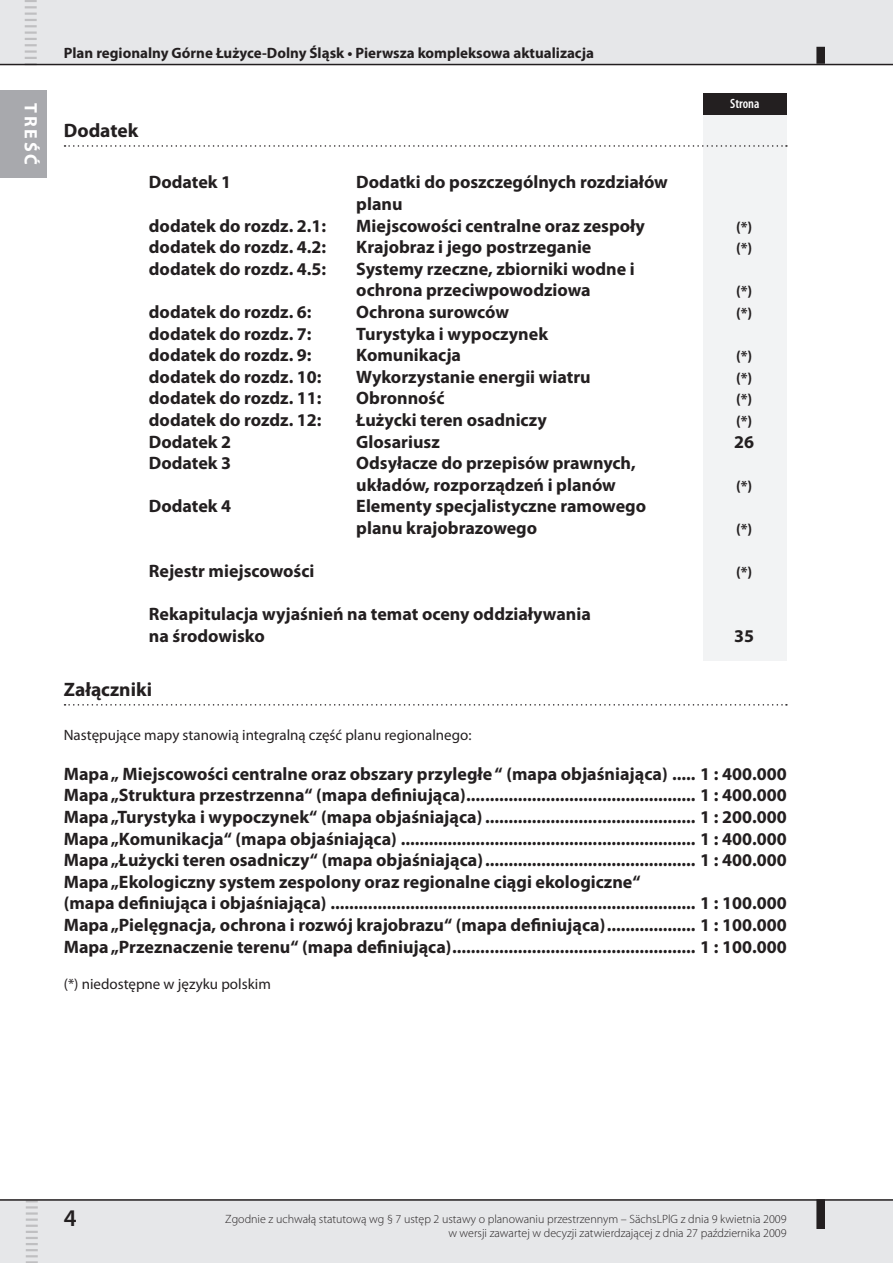
<style>
.page{position:relative;width:893px;height:1263px;background:#fff}
.page>*{position:absolute;margin:0;border:0;box-sizing:border-box;transform-origin:0 0}
.t1{font:600 24px "Myriad Pro";color:#231f20}
.t2{font:700 19.5px "Myriad Pro";color:#231f20}
.t3{font:700 18px/21.6px "Myriad Pro";color:#231f20}
.t4{font:700 18px "Myriad Pro";letter-spacing:.16em;color:#fff}
.t5{font:700 15px "Myriad Pro";color:#231f20}
.t6{font:15px "Myriad Pro";color:#231f20}
.t7{font:600 condensed 13.5px "Myriad Pro";color:#fff}
.t8{font:300 12px/14.4px "Myriad Pro";color:#231f20;text-align:right}
</style>
<div class="page">
<div style="left:0;top:90px;width:47px;height:88px;background:#a8a9ad"></div>
<div style="left:0;top:0;width:893px;height:64px;background:#e6e7e9"></div>
<hr style="left:0;top:64px;width:893px;height:1px;background:#231f20">
<div style="left:817px;top:48px;width:7px;height:15px;background:#231f20"></div>
<div style="left:816px;top:47px;width:9px;height:17px;border:2px solid #231f20"></div>
<div style="left:0;top:1200px;width:893px;height:63px;background:#e6e7e9"></div>
<hr style="left:0;top:1199px;width:893px;height:2px;background:#231f20">
<div style="left:817px;top:1200px;width:7px;height:28px;background:#231f20"></div>
<div style="left:816px;top:1199px;width:9px;height:30px;border:2px solid #231f20"></div>
<svg style="left:25px;top:0;width:12px;height:64px"></svg>
<svg style="left:26px;top:1200px;width:12px;height:63px"></svg>
<div style="left:703px;top:94px;width:83px;height:566px;background:#f2f3f4"></div>
<div style="left:703px;top:94px;width:84px;height:21px;background:#231f20"></div>
<svg style="left:65px;top:145px;width:722px;height:2px"></svg>
<svg style="left:65px;top:704px;width:722px;height:2px"></svg>
<p class="t4" style="left:43px;top:103px;width:64px;rotate:90deg">treść</p>
<p class="t5" style="left:64px;top:43px;width:532px">Plan regionalny Górne Łużyce-Dolny Śląsk • Pierwsza kompleksowa aktualizacja</p>
<p class="t2" style="left:64px;top:117px;width:76px">Dodatek</p>
<p class="t7" style="left:730px;top:95px;width:31px">Strona</p>
<p class="t3" style="left:149px;top:171px;width:84px">Dodatek 1</p>
<p class="t3" style="left:356px;top:171px;width:313px">Dodatki do poszczególnych rozdziałów planu</p>
<p class="t3" style="left:149px;top:214px;width:179px">dodatek do rozdz. 2.1:</p>
<p class="t3" style="left:356px;top:214px;width:290px">Miejscowości centralne oraz zespoły</p>
<p class="t5" style="left:736px;top:217px;width:18px">(*)</p>
<p class="t3" style="left:149px;top:236px;width:179px">dodatek do rozdz. 4.2:</p>
<p class="t3" style="left:356px;top:236px;width:237px">Krajobraz i jego postrzeganie</p>
<p class="t5" style="left:736px;top:238px;width:18px">(*)</p>
<p class="t3" style="left:149px;top:257px;width:179px">dodatek do rozdz. 4.5:</p>
<p class="t3" style="left:356px;top:257px;width:280px">Systemy rzeczne, zbiorniki wodne i ochrona przeciwpowodziowa</p>
<p class="t5" style="left:736px;top:282px;width:18px">(*)</p>
<p class="t3" style="left:149px;top:301px;width:164px">dodatek do rozdz. 6:</p>
<p class="t3" style="left:356px;top:301px;width:154px">Ochrona surowców</p>
<p class="t5" style="left:736px;top:303px;width:18px">(*)</p>
<p class="t3" style="left:149px;top:322px;width:164px">dodatek do rozdz. 7:</p>
<p class="t3" style="left:356px;top:322px;width:193px">Turystyka i wypoczynek</p>
<p class="t3" style="left:149px;top:344px;width:164px">dodatek do rozdz. 9:</p>
<p class="t3" style="left:356px;top:344px;width:106px">Komunikacja</p>
<p class="t5" style="left:736px;top:346px;width:18px">(*)</p>
<p class="t3" style="left:149px;top:365px;width:174px">dodatek do rozdz. 10:</p>
<p class="t3" style="left:356px;top:365px;width:236px">Wykorzystanie energii wiatru</p>
<p class="t5" style="left:736px;top:368px;width:18px">(*)</p>
<p class="t3" style="left:149px;top:387px;width:174px">dodatek do rozdz. 11:</p>
<p class="t3" style="left:356px;top:387px;width:90px">Obronność</p>
<p class="t5" style="left:736px;top:390px;width:18px">(*)</p>
<p class="t3" style="left:149px;top:409px;width:174px">dodatek do rozdz. 12:</p>
<p class="t3" style="left:356px;top:409px;width:192px">Łużycki teren osadniczy</p>
<p class="t5" style="left:736px;top:411px;width:18px">(*)</p>
<p class="t3" style="left:149px;top:430px;width:84px">Dodatek 2</p>
<p class="t3" style="left:356px;top:430px;width:85px">Glosariusz</p>
<p class="t3" style="left:734px;top:430px;width:21px">26</p>
<p class="t3" style="left:149px;top:452px;width:84px">Dodatek 3</p>
<p class="t3" style="left:356px;top:452px;width:281px">Odsyłacze do przepisów prawnych, układów, rozporządzeń i planów</p>
<p class="t5" style="left:736px;top:476px;width:18px">(*)</p>
<p class="t3" style="left:149px;top:495px;width:84px">Dodatek 4</p>
<p class="t3" style="left:356px;top:495px;width:291px">Elementy specjalistyczne ramowego planu krajobrazowego</p>
<p class="t5" style="left:736px;top:519px;width:18px">(*)</p>
<p class="t3" style="left:149px;top:560px;width:167px">Rejestr miejscowości</p>
<p class="t5" style="left:736px;top:562px;width:18px">(*)</p>
<p class="t3" style="left:149px;top:603px;width:444px">Rekapitulacja wyjaśnień na temat oceny oddziaływania na środowisko</p>
<p class="t3" style="left:734px;top:625px;width:21px">35</p>
<p class="t2" style="left:64px;top:676px;width:90px">Załączniki</p>
<p class="t6" style="left:64px;top:726px;width:409px">Następujące mapy stanowią integralną część planu regionalnego:</p>
<p class="t3" style="left:64px;top:762px;width:724px">Mapa „ Miejscowości centralne oraz obszary przyległe “ (mapa objaśniająca) ..... 1 : 400.000<br>Mapa „Struktura przestrzenna“ (mapa definiująca)................................................. 1 : 400.000<br>Mapa „Turystyka i wypoczynek“ (mapa objaśniająca)............................................. 1 : 200.000<br>Mapa „Komunikacja“ (mapa objaśniająca) ............................................................... 1 : 400.000<br>Mapa „Łużycki teren osadniczy“ (mapa objaśniająca)............................................. 1 : 400.000<br>Mapa „Ekologiczny system zespolony oraz regionalne ciągi ekologiczne“<br>(mapa definiująca i objaśniająca) .............................................................................. 1 : 100.000<br>Mapa „Pielęgnacja, ochrona i rozwój krajobrazu“ (mapa definiująca)................... 1 : 100.000<br>Mapa „Przeznaczenie terenu“ (mapa definiująca).................................................... 1 : 100.000</p>
<p class="t6" style="left:64px;top:974px;width:209px">(*) niedostępne w języku polskim</p>
<h1 class="t1" style="left:64px;top:1202px;width:14px">4</h1>
<p class="t8" style="left:225px;top:1211px;width:563px">Zgodnie z uchwałą statutową wg § 7 ustęp 2 ustawy o planowaniu przestrzennym – SächsLPlG z dnia 9 kwietnia 2009 w wersji zawartej w decyzji zatwierdzającej z dnia 27 października 2009</p>
</div>
